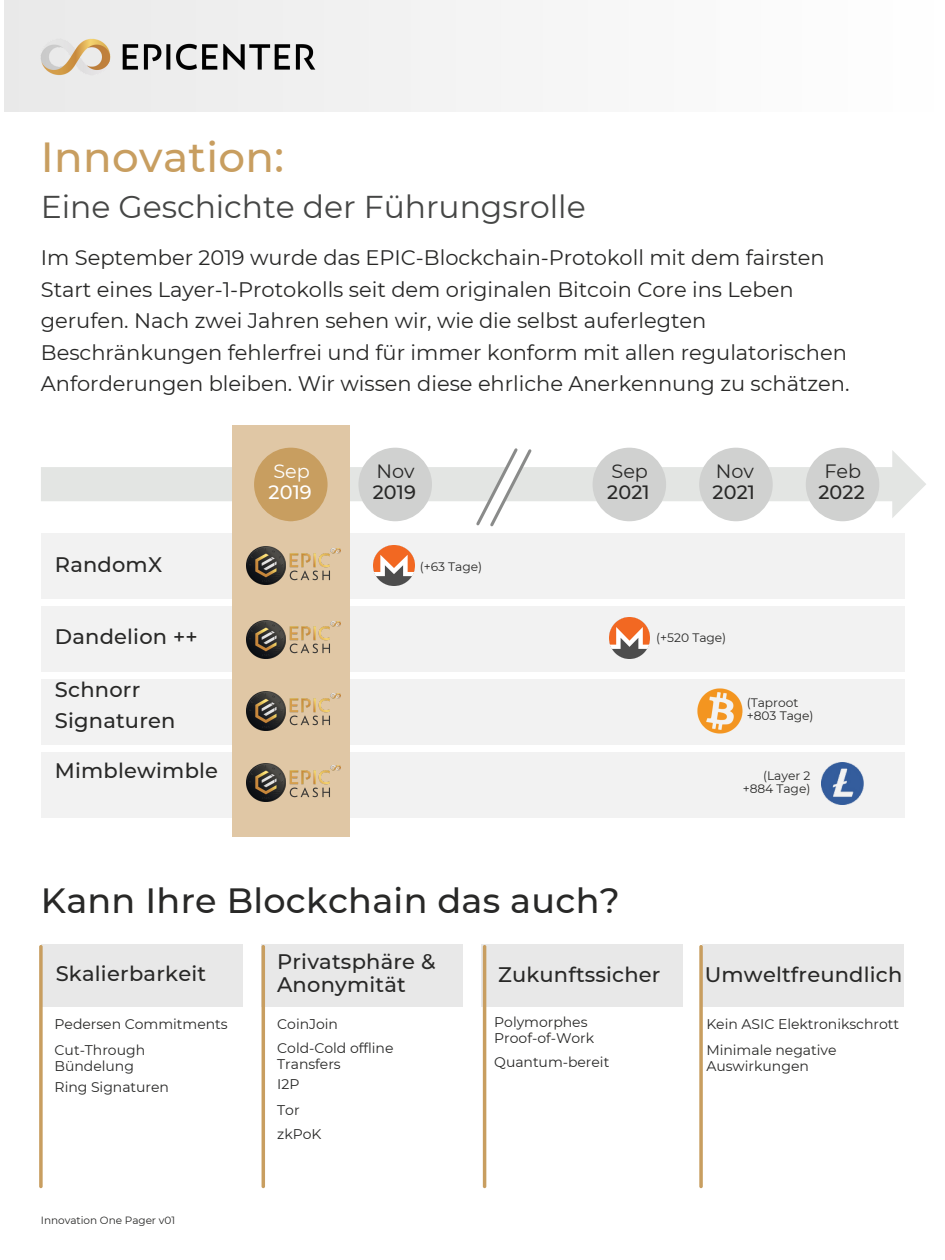
<style>
.page{position:relative;width:945px;height:1260px;background:#fff}
.page>*{position:absolute;margin:0;border:0;box-sizing:border-box;transform-origin:0 0}
.t1{font:500 42px "Montserrat";letter-spacing:.01em;color:#c89e60}
.t2{font:500 35px "Montserrat";letter-spacing:.01em;color:#282827}
.t3{font:31.5px "Montserrat";letter-spacing:-.005em;color:#454645}
.t4{font:21px/31.5px "Montserrat";color:#282827}
.t5{font:500 21px/31.5px "Montserrat";letter-spacing:.01em;color:#282827}
.t6{font:500 19.25px "Montserrat";letter-spacing:.01em;color:#282827}
.t7{font:19.25px "Montserrat";letter-spacing:-.005em;color:#282827}
.t8{font:500 19.25px "Montserrat";color:#fff}
.t9{font:19.25px "Montserrat";color:#fff}
.t10{font:14px/25.7px "Montserrat";letter-spacing:-.005em;color:#282827}
.t11{font:12.25px/13.1px "Montserrat";letter-spacing:-.005em;color:#282827;text-align:right}
.t12{font:10.5px "Montserrat";letter-spacing:-.005em;color:#282827}
</style>
<div class="page">
<div style="left:41px;top:944px;width:201px;height:63px;background:#e8e8e8"></div>
<div style="left:261px;top:944px;width:202px;height:63px;background:#e8e8e8"></div>
<div style="left:482px;top:944px;width:201px;height:63px;background:#e8e8e8"></div>
<div style="left:0;top:0;width:945px;height:112px;background:#f5f5f5"></div>
<div style="left:702px;top:944px;width:202px;height:63px;background:#e8e8e8"></div>
<img style="left:36px;top:33px;width:280px;height:48px">
<svg style="left:39px;top:945px;width:4px;height:243px"></svg>
<div style="left:41px;top:533px;width:864px;height:66px;background:#f2f2f2"></div>
<div style="left:41px;top:606px;width:864px;height:66px;background:#f2f2f2"></div>
<div style="left:41px;top:679px;width:864px;height:66px;background:#f2f2f2"></div>
<div style="left:41px;top:752px;width:864px;height:65px;background:#f2f2f2"></div>
<svg style="left:41px;top:450px;width:885px;height:68px"></svg>
<div style="left:358px;top:448px;width:74px;height:73px;background:#d0d1d0;border-radius:50%"></div>
<div style="left:593px;top:448px;width:73px;height:73px;background:#d0d1d0;border-radius:50%"></div>
<div style="left:699px;top:448px;width:74px;height:73px;background:#d0d1d0;border-radius:50%"></div>
<div style="left:806px;top:448px;width:73px;height:73px;background:#d0d1d0;border-radius:50%"></div>
<svg style="left:474px;top:448px;width:60px;height:79px"></svg>
<img style="left:374px;top:545px;width:40px;height:41px">
<img style="left:609px;top:618px;width:41px;height:40px">
<img style="left:698px;top:688px;width:44px;height:45px">
<img style="left:822px;top:763px;width:42px;height:42px">
<div style="left:233px;top:425px;width:117px;height:411px;background:#e0c7a5"></div>
<img style="left:285px;top:548px;width:55px;height:33px">
<img style="left:247px;top:547px;width:38px;height:38px">
<div style="left:254px;top:448px;width:74px;height:73px;background:#c89e60;border-radius:50%"></div>
<img style="left:285px;top:622px;width:55px;height:32px">
<img style="left:247px;top:620px;width:38px;height:38px">
<img style="left:285px;top:693px;width:55px;height:33px">
<img style="left:247px;top:692px;width:38px;height:38px">
<img style="left:285px;top:765px;width:55px;height:33px">
<img style="left:247px;top:764px;width:38px;height:38px">
<hr style="left:262px;top:945px;width:3px;height:243px;background:#c89e60;border-radius:2px">
<hr style="left:483px;top:945px;width:3px;height:243px;background:#c89e60;border-radius:2px">
<svg style="left:699px;top:945px;width:4px;height:243px"></svg>
<h1 class="t1" style="left:41px;top:131px;width:245px">Innovation:</h1>
<h3 class="t3" style="left:41px;top:188px;width:546px">Eine Geschichte der Führungsrolle</h3>
<p class="t4" style="left:41px;top:242px;width:810px">Im September 2019 wurde das EPIC-Blockchain-Protokoll mit dem fairsten Start eines Layer-1-Protokolls seit dem originalen Bitcoin Core ins Leben gerufen. Nach zwei Jahren sehen wir, wie die selbst auferlegten Beschränkungen fehlerfrei und für immer konform mit allen regulatorischen Anforderungen bleiben. Wir wissen diese ehrliche Anerkennung zu schätzen.</p>
<p class="t5" style="left:55px;top:549px;width:109px">RandomX</p>
<p class="t5" style="left:55px;top:621px;width:144px">Dandelion ++</p>
<p class="t5" style="left:55px;top:674px;width:122px">Schnorr<br>Signaturen</p>
<p class="t5" style="left:55px;top:755px;width:165px">Mimblewimble</p>
<p class="t9" style="left:273px;top:460px;width:38px">Sep</p>
<p class="t7" style="left:377px;top:460px;width:40px">Nov</p>
<p class="t7" style="left:612px;top:460px;width:38px">Sep</p>
<p class="t7" style="left:716px;top:460px;width:40px">Nov</p>
<p class="t7" style="left:825px;top:460px;width:38px">Feb</p>
<p class="t8" style="left:269px;top:480px;width:45px">2019</p>
<p class="t6" style="left:373px;top:480px;width:45px">2019</p>
<p class="t6" style="left:607px;top:480px;width:44px">2021</p>
<p class="t6" style="left:713px;top:480px;width:44px">2021</p>
<p class="t6" style="left:818px;top:480px;width:48px">2022</p>
<p class="t11" style="left:420px;top:560px;width:64px">(+63 Tage)</p>
<p class="t11" style="left:656px;top:631px;width:71px">(+520 Tage)</p>
<p class="t11" style="left:747px;top:696px;width:68px;text-align:left">(Taproot +803 Tage)</p>
<p class="t11" style="left:743px;top:769px;width:69px">(Layer 2 +884 Tage)</p>
<h2 class="t2" style="left:41px;top:880px;width:580px">Kann Ihre Blockchain das auch?</h2>
<p class="t5" style="left:56px;top:958px;width:152px">Skalierbarkeit</p>
<p class="t10" style="left:55px;top:1011px;width:175px">Pedersen Commitments<br>Cut-Through</p>
<p class="t10" style="left:55px;top:1055px;width:116px;line-height:21px">Bündelung<br>Ring Signaturen</p>
<p class="t12" style="left:41px;top:1214px;width:136px">Innovation One Pager v01</p>
<p class="t5" style="left:277px;top:949px;width:160px;line-height:23.6px">Privatsphäre &amp;<br>Anonymität</p>
<p class="t10" style="left:277px;top:1011px;width:118px;line-height:24.8px">CoinJoin<br>Cold-Cold offline</p>
<p class="t10" style="left:277px;top:1054px;width:65px;line-height:19.6px">Transfers<br>I2P</p>
<p class="t10" style="left:277px;top:1098px;width:46px;line-height:23.6px">Tor zkPoK</p>
<p class="t5" style="left:498px;top:959px;width:164px">Zukunftssicher</p>
<p class="t5" style="left:705px;top:959px;width:199px">Umweltfreundlich</p>
<p class="t10" style="left:494px;top:1015px;width:101px;line-height:15.8px">Polymorphes<br>Proof-of-Work</p>
<p class="t10" style="left:494px;top:1049px;width:117px">Quantum-bereit</p>
<p class="t10" style="left:706px;top:1011px;width:194px">Kein ASIC Elektronikschrott<br>Minimale negative</p>
<p class="t10" style="left:706px;top:1053px;width:104px">Auswirkungen</p>
</div>
